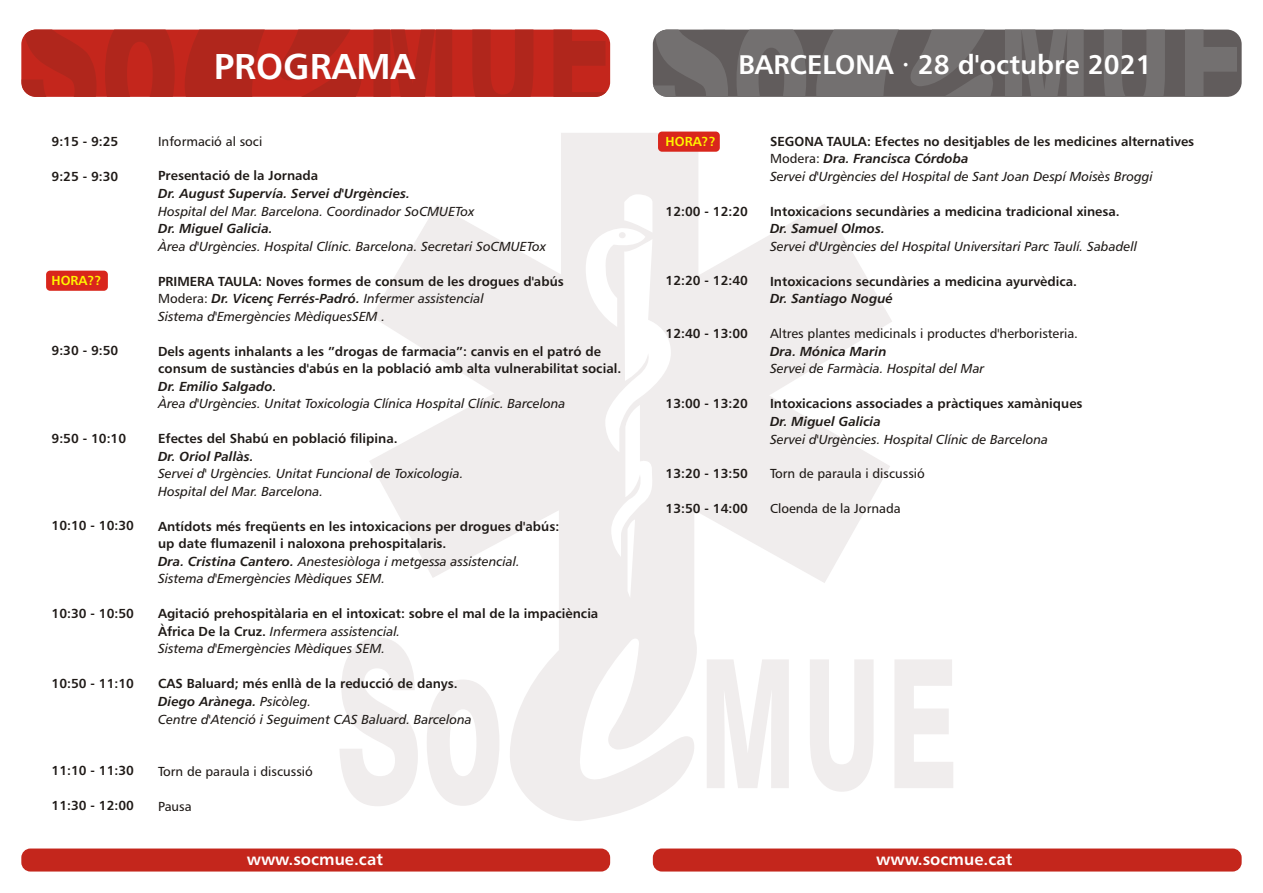
<style>
.page{position:relative;width:1263px;height:893px;background:#fff}
.page>*{position:absolute;margin:0;border:0;box-sizing:border-box;transform-origin:0 0}
.t1{font:36px "Humanist 777 BT Roman B,Bold";color:#fff}
.t2{font:27px "Humanist 777 BT Roman B,Bold";color:#fff}
.t3{font:16.5px "Humanist 777 BT Roman B,Bold";color:#fff}
.t4{font:13.05px/17.7px "Humanist 777 BT Roman B,Bold";color:#1f1a17}
.t5{font:13.05px/17.4px "Humanist 777 BT Roman B,Italic";color:#1f1a17}
.t6{font:italic 13.05px "Humanist 777 BT Roman B,Bold";color:#1f1a17}
.t7{font:13.05px "Humanist 777 BT Roman B";color:#1f1a17}
.t8{font:13.05px "Humanist 777 BT Roman B,Bold";color:#fff500}
.s1{font-family:"Humanist 777 BT Roman B"}
.s2{font-style:italic}
.s3{font-family:"Humanist 777 BT Roman B,Italic"}
.s4{font-family:"Humanist 777 BT Roman B,Bold";font-style:italic}
.s5{font-family:"Humanist 777 BT Roman B,Bold"}
</style>
<div class="page">
<div style="left:46px;top:271px;width:62px;height:20px;background:#d9261c;border-radius:4px"></div>
<svg style="left:369px;top:133px;width:523px;height:471px;fill:#f0eded"></svg>
<svg style="left:340px;top:604px;width:613px;height:217px"></svg>
<svg style="left:653px;top:30px;width:588px;height:67px;background:#6b6868"></svg>
<svg style="left:21px;top:30px;width:589px;height:67px;background:#b8271d"></svg>
<div style="left:653px;top:848px;width:589px;height:23px;background:#c4261c;border-radius:9px"></div>
<div style="left:21px;top:848px;width:589px;height:23px;background:#c4261c;border-radius:9px"></div>
<div style="left:658px;top:132px;width:62px;height:20px;background:#d9261c;border-radius:4px"></div>
<p class="t4" style="left:52px;top:133px;width:68px">9:15 - 9:25</p>
<p class="t4" style="left:52px;top:168px;width:68px">9:25 - 9:30</p>
<p class="t8" style="left:52px;top:276px;width:52px">HORA??</p>
<p class="t4" style="left:52px;top:343px;width:68px">9:30 - 9:50</p>
<p class="t4" style="left:52px;top:431px;width:76px">9:50 - 10:10</p>
<p class="t4" style="left:52px;top:518px;width:84px">10:10 - 10:30</p>
<p class="t4" style="left:52px;top:606px;width:84px">10:30 - 10:50</p>
<p class="t4" style="left:52px;top:676px;width:84px">10:50 - 11:10</p>
<p class="t4" style="left:52px;top:763px;width:84px">11:10 - 11:30</p>
<p class="t4" style="left:52px;top:798px;width:84px">11:30 - 12:00</p>
<h1 class="t1" style="left:214px;top:52px;width:203px">PROGRAMA</h1>
<p class="t7" style="left:158px;top:136px;width:106px">Informació al soci</p>
<p class="t4" style="left:158px;top:168px;width:162px">Presentació de la Jornada</p>
<p class="t6" style="left:158px;top:188px;width:253px">Dr. August Supervía. Servei d'Urgències.</p>
<p class="t5" style="left:158px;top:203px;width:318px">Hospital del Mar. Barcelona. Coordinador SoCMUETox</p>
<p class="t6" style="left:158px;top:223px;width:116px">Dr. Miguel Galicia.</p>
<p class="t5" style="left:158px;top:239px;width:390px">Àrea d'Urgències. Hospital Clínic. Barcelona. Secretari SoCMUETox</p>
<p class="t4" style="left:158px;top:273px;width:407px">PRIMERA TAULA: Noves formes de consum de les drogues d'abús<br><span class="s1">Modera:</span> <span class="s2">Dr. Vicenç Ferrés-Padró.</span> <span class="s3">Infermer assistencial</span></p>
<p class="t5" style="left:158px;top:309px;width:229px">Sistema d'Emergències MèdiquesSEM .</p>
<p class="t4" style="left:158px;top:343px;width:465px">Dels agents inhalants a les ”drogas de farmacia”: canvis en el patró de consum de sustàncies d'abús en la població amb alta vulnerabilitat social.</p>
<p class="t6" style="left:158px;top:381px;width:120px">Dr. Emilio Salgado.</p>
<p class="t5" style="left:158px;top:396px;width:409px">Àrea d'Urgències. Unitat Toxicologia Clínica Hospital Clínic. Barcelona</p>
<p class="t4" style="left:158px;top:431px;width:241px">Efectes del Shabú en població filipina.</p>
<p class="t6" style="left:158px;top:451px;width:97px">Dr. Oriol Pallàs.</p>
<p class="t5" style="left:158px;top:466px;width:307px">Servei d' Urgències. Unitat Funcional de Toxicologia.<br>Hospital del Mar. Barcelona.</p>
<p class="t4" style="left:158px;top:519px;width:403px">Antídots més freqüents en les intoxicacions per drogues d'abús: up date flumazenil i naloxona prehospitalaris.</p>
<p class="t5" style="left:158px;top:554px;width:363px"><span class="s4">Dra. Cristina Cantero.</span> Anestesiòloga i metgessa assistencial.<br>Sistema d'Emergències Mèdiques SEM.</p>
<p class="t4" style="left:158px;top:606px;width:442px">Agitació prehospitàlaria en el intoxicat: sobre el mal de la impaciència</p>
<p class="t5" style="left:158px;top:624px;width:244px"><span class="s5">Àfrica De la Cruz.</span> Infermera assistencial.<br>Sistema d'Emergències Mèdiques SEM.</p>
<p class="t4" style="left:158px;top:676px;width:301px">CAS Baluard; més enllà de la reducció de danys.<br><span class="s2">Diego Arànega.</span> <span class="s3">Psicòleg.</span></p>
<p class="t5" style="left:158px;top:711px;width:315px">Centre d'Atenció i Seguiment CAS Baluard. Barcelona</p>
<p class="t7" style="left:158px;top:766px;width:156px">Torn de paraula i discussió</p>
<p class="t7" style="left:158px;top:801px;width:35px">Pausa</p>
<h2 class="t2" style="left:738px;top:53px;width:415px">BARCELONA · 28 d'octubre 2021</h2>
<p class="t8" style="left:666px;top:136px;width:52px">HORA??</p>
<p class="t4" style="left:666px;top:203px;width:84px">12:00 - 12:20</p>
<p class="t4" style="left:666px;top:273px;width:84px">12:20 - 12:40</p>
<p class="t4" style="left:666px;top:326px;width:84px">12:40 - 13:00</p>
<p class="t4" style="left:666px;top:396px;width:84px">13:00 - 13:20</p>
<p class="t4" style="left:666px;top:466px;width:84px">13:20 - 13:50</p>
<p class="t4" style="left:666px;top:501px;width:84px">13:50 - 14:00</p>
<p class="t4" style="left:770px;top:133px;width:426px">SEGONA TAULA: Efectes no desitjables de les medicines alternatives<br><span class="s1">Modera:</span> <span class="s2">Dra. Francisca Córdoba</span></p>
<p class="t5" style="left:770px;top:169px;width:384px">Servei d'Urgències del Hospital de Sant Joan Despí Moisès Broggi</p>
<p class="t4" style="left:770px;top:203px;width:351px">Intoxicacions secundàries a medicina tradicional xinesa.</p>
<p class="t6" style="left:770px;top:223px;width:116px">Dr. Samuel Olmos.</p>
<p class="t5" style="left:770px;top:239px;width:368px">Servei d'Urgències del Hospital Universitari Parc Taulí. Sabadell</p>
<p class="t4" style="left:770px;top:273px;width:309px">Intoxicacions secundàries a medicina ayurvèdica.</p>
<p class="t6" style="left:770px;top:293px;width:124px">Dr. Santiago Nogué</p>
<p class="t7" style="left:770px;top:328px;width:309px">Altres plantes medicinals i productes d'herboristeria.</p>
<p class="t6" style="left:770px;top:346px;width:118px">Dra. Mónica Marin</p>
<p class="t5" style="left:770px;top:361px;width:216px">Servei de Farmàcia. Hospital del Mar</p>
<p class="t4" style="left:770px;top:396px;width:314px">Intoxicacions associades a pràctiques xamàniques</p>
<p class="t6" style="left:770px;top:416px;width:112px">Dr. Miguel Galicia</p>
<p class="t5" style="left:770px;top:431px;width:279px">Servei d'Urgències. Hospital Clínic de Barcelona</p>
<p class="t7" style="left:770px;top:468px;width:156px">Torn de paraula i discussió</p>
<p class="t7" style="left:770px;top:503px;width:132px">Cloenda de la Jornada</p>
<p class="t3" style="left:247px;top:853px;width:138px">www.socmue.cat</p>
<p class="t3" style="left:876px;top:853px;width:138px">www.socmue.cat</p>
</div>
